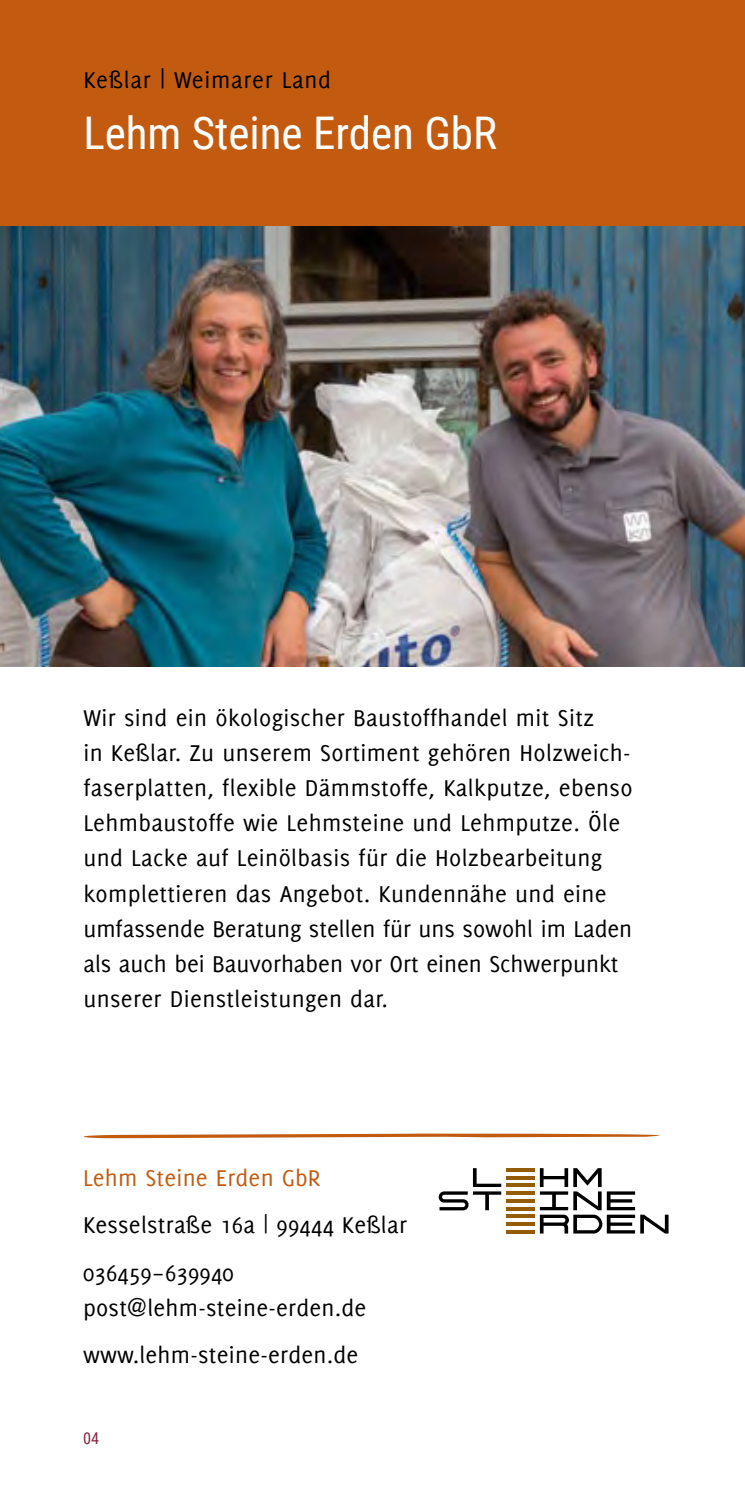
<style>
.page{position:relative;width:745px;height:1489px;background:#fff}
.page>*{position:absolute;margin:0;border:0;box-sizing:border-box;transform-origin:0 0}
.t1{font:45px "Roboto Condensed";color:#fff}
.t2{font:25px/35px "Delicious";letter-spacing:.015em;color:#000}
.t3{font:25px "Delicious";letter-spacing:.01em;color:#c25b10}
.t4{font:16.25px "Roboto Condensed";color:#87263d}
.s1{font-size:26.25px}
</style>
<div class="page">
<div style="left:0;top:0;width:744px;height:227px;background:#c25b10"></div>
<svg style="left:84px;top:1133px;width:575px;height:5px"></svg>
<img style="left:0;top:227px;width:744px;height:439px">
<hr style="left:506px;top:1191px;width:28px;height:3px;background:#945c06">
<svg style="left:506px;top:1207px;width:28px;height:3px"></svg>
<hr style="left:506px;top:1199px;width:28px;height:3px;background:#945c06">
<hr style="left:506px;top:1214px;width:28px;height:3px;background:#945c06">
<hr style="left:506px;top:1230px;width:28px;height:3px;background:#945c06">
<hr style="left:506px;top:1222px;width:28px;height:3px;background:#945c06">
<hr style="left:506px;top:1168px;width:28px;height:3px;background:#945c06">
<hr style="left:506px;top:1183px;width:28px;height:3px;background:#945c06">
<svg style="left:506px;top:1176px;width:28px;height:3px"></svg>
<svg style="left:438px;top:1168px;width:63px;height:42px"></svg>
<svg style="left:539px;top:1168px;width:129px;height:65px"></svg>
<p class="t2" style="left:83px;top:62px;width:249px">Keßlar <span class="s1">|</span> Weimarer Land</p>
<h1 class="t1" style="left:83px;top:101px;width:415px">Lehm Steine Erden GbR</h1>
<p class="t2" style="left:83px;top:700px;width:550px">Wir sind ein ökologischer Baustoffhandel mit Sitz<br>in Keßlar. Zu unserem Sortiment gehören Holzweich&shy;faserplatten, flexible Dämmstoffe, Kalkputze, ebenso Lehmbaustoffe wie Lehmsteine und Lehmputze. Öle und Lacke auf Leinölbasis für die Holzbearbeitung komplettieren das Angebot. Kundennähe und eine umfassende Beratung stellen für uns sowohl im Laden als auch bei Bauvorhaben vor Ort einen Schwerpunkt unserer Dienstleistungen dar.</p>
<p class="t3" style="left:83px;top:1163px;width:239px">Lehm Steine Erden GbR</p>
<p class="t2" style="left:83px;top:1200px;width:325px;line-height:47.5px">Kesselstraße 16a | 99444 Keßlar<br>036459–639940</p>
<p class="t2" style="left:83px;top:1283px;width:285px;line-height:47.5px">post@lehm-steine-erden.de www.lehm-steine-erden.de</p>
<p class="t4" style="left:83px;top:1427px;width:18px">04</p>
</div>
